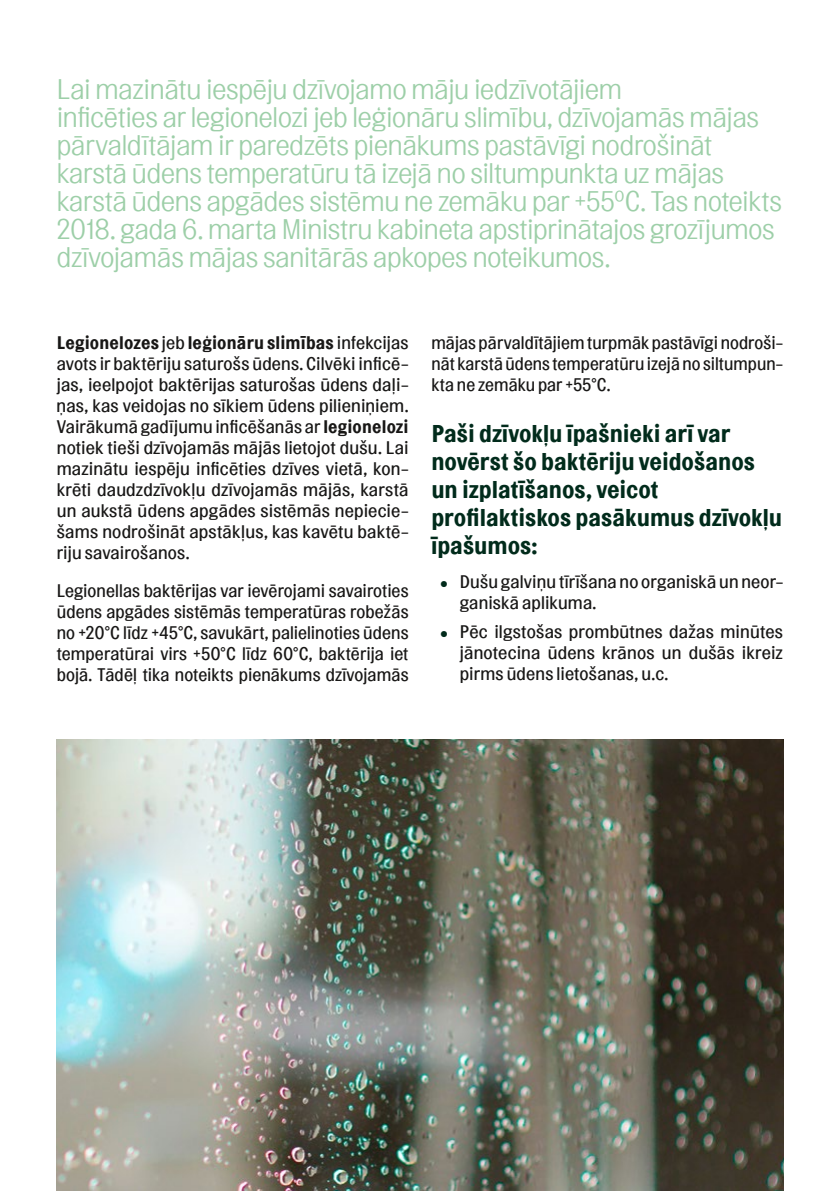
<style>
.page{position:relative;width:840px;height:1191px;background:#fff}
.page>*{position:absolute;margin:0;border:0;box-sizing:border-box;transform-origin:0 0}
.t1{font:300 28px/28px "Topol";letter-spacing:-.01em;color:#9dcfa8}
.t2{font:700 24px/28px "Topol";color:#012b1b}
.t3{font:18px/21px "Topol";letter-spacing:.005em;color:#181716;text-align:justify}
.s1{font-weight:700}
.s2{font-family:"Arial Narrow";font-size:14px;color:#012b1b}
</style>
<div class="page">
<img style="left:57px;top:739px;width:725px;height:452px">
<p class="t1" style="left:57px;top:75px;width:726px">Lai mazinātu iespēju dzīvojamo māju iedzīvotājiem<br>inficēties ar legionelozi jeb leģionāru slimību, dzīvojamās mājas pārvaldītājam ir paredzēts pienākums pastāvīgi nodrošināt karstā ūdens temperatūru tā izejā no siltumpunkta uz mājas karstā ūdens apgādes sistēmu ne zemāku par +55ºC. Tas noteikts 2018. gada 6. marta Ministru kabineta apstiprinātajos grozījumos dzīvojamās mājas sanitārās apkopes noteikumos.</p>
<p class="t3" style="left:57px;top:331px;width:353px"><span class="s1">Legionelozes</span> jeb <span class="s1">leģionāru slimības</span> infekcijas avots ir baktēriju saturošs ūdens. Cilvēki inficē&shy;jas, ieelpojot baktērijas saturošas ūdens daļi&shy;ņas, kas veidojas no sīkiem ūdens pilieniņiem.<br>Vairākumā gadījumu inficēšanās ar <span class="s1">legionelozi </span>notiek tieši dzīvojamās mājās lietojot dušu. Lai mazinātu iespēju inficēties dzīves vietā, kon&shy;krēti daudzdzīvokļu dzīvojamās mājās, karstā un aukstā ūdens apgādes sistēmās nepiecie&shy;šams nodrošināt apstākļus, kas kavētu baktē&shy;riju savairošanos.</p>
<p class="t3" style="left:57px;top:579px;width:353px">Legionellas baktērijas var ievērojami savairoties ūdens apgādes sistēmās temperatūras robežās no +20°C līdz +45°C, savukārt, palielinoties ūdens temperatūrai virs +50°C līdz 60°C, baktērija iet bojā. Tādēļ tika noteikts pienākums dzīvojamās</p>
<p class="t3" style="left:431px;top:332px;width:353px">mājas pārvaldītājiem turpmāk pastāvīgi nodroši&shy;nāt karstā ūdens temperatūru izejā no siltumpun&shy;kta ne zemāku par +55°C.</p>
<h2 class="t2" style="left:431px;top:419px;width:352px">Paši dzīvokļu īpašnieki arī var novērst šo baktēriju veidošanos un izplatīšanos, veicot profilaktiskos pasākumus dzīvokļu īpašumos:</h2>
<p class="t3" style="left:459px;top:571px;width:325px;text-indent:-20px"><span class="s2">●</span> Dušu galviņu tīrīšana no organiskā un neor&shy;ganiskā aplikuma.</p>
<p class="t3" style="left:459px;top:620px;width:325px;text-indent:-20px"><span class="s2">●</span> Pēc ilgstošas prombūtnes dažas minūtes jānotecina ūdens krānos un dušās ikreiz pirms ūdens lietošanas, u.c.</p>
</div>
